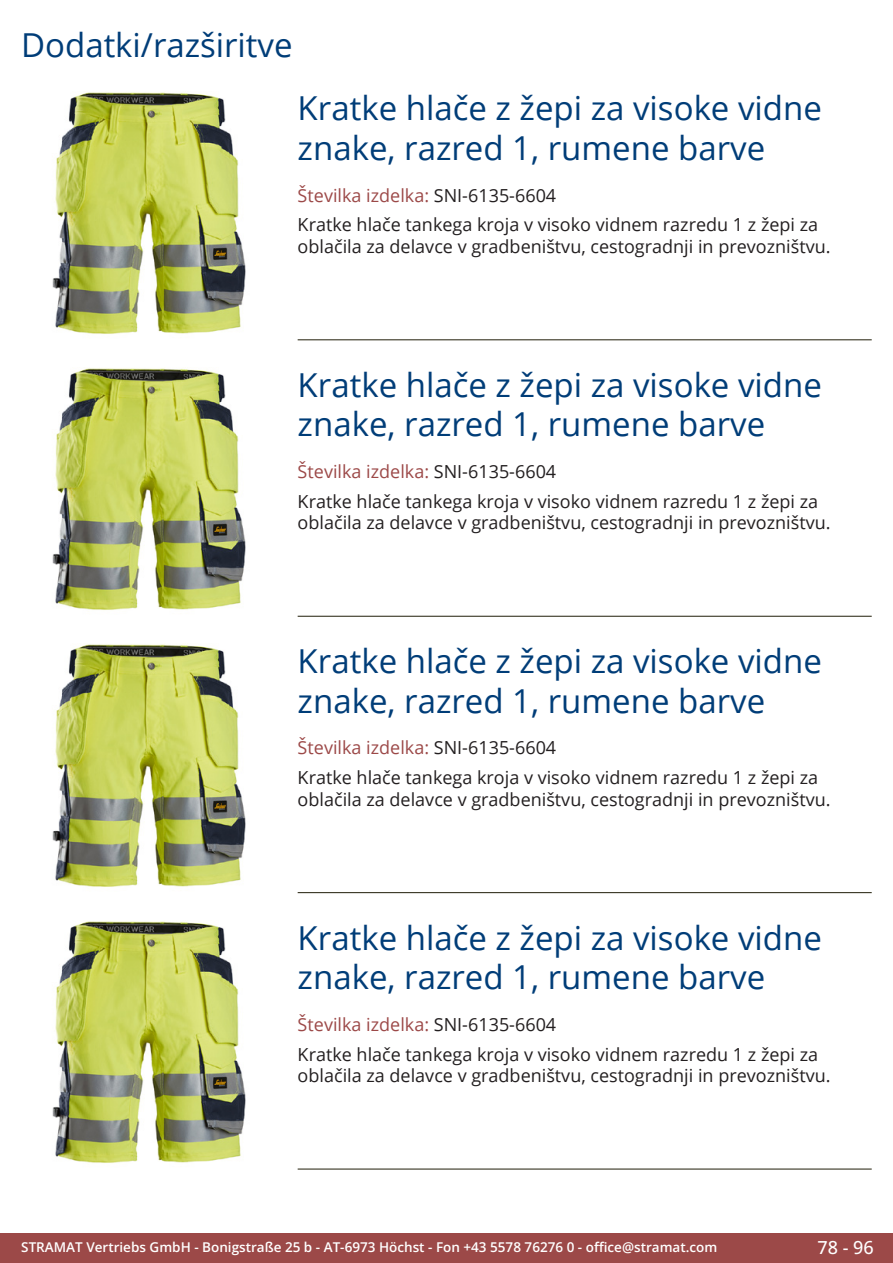
<style>
.page{position:relative;width:893px;height:1263px;background:#fff}
.page>*{position:absolute;margin:0;border:0;box-sizing:border-box;transform-origin:0 0}
.Produkttitel{font:33px/39.6px "Open Sans";color:#003d78}
.RastTitel{font:33px "Open Sans";color:#003d78}
.Beschreibung_Text{font:18px/21.6px "Open Sans";color:#231f20}
.TechDaten_Überschrif{font:18px "Open Sans";color:#9c4948}
.t1{font:500 18px "Open Sans";color:#fff}
.t2{font:600 13.5px "Open Sans";color:#fff}
.s1{color:#231f20}
</style>
<div class="page">
<div style="left:0;top:1233px;width:893px;height:30px;background:#9c4948"></div>
<hr style="left:298px;top:340px;width:574px;height:1px;background:#201d08">
<hr style="left:298px;top:616px;width:574px;height:1px;background:#201d08">
<hr style="left:298px;top:892px;width:574px;height:1px;background:#201d08">
<hr style="left:298px;top:1169px;width:574px;height:1px;background:#201d08">
<img style="left:52px;top:92px;width:194px;height:242px">
<img style="left:52px;top:368px;width:194px;height:242px">
<img style="left:52px;top:644px;width:194px;height:243px">
<img style="left:52px;top:921px;width:194px;height:242px">
<p class="RastTitel" style="left:21px;top:22px;width:273px">Dodatki/razširitve</p>
<p class="Produkttitel" style="left:298px;top:88px;width:526px">Kratke hlače z žepi za visoke vidne znake, razred 1, rumene barve</p>
<p class="TechDaten_Überschrif" style="left:298px;top:183px;width:260px">Številka izdelka: <span class="s1">SNI-6135-6604</span></p>
<p class="Beschreibung_Text" style="left:298px;top:214px;width:534px">Kratke hlače tankega kroja v visoko vidnem razredu 1 z žepi za oblačila za delavce v gradbeništvu, cestogradnji in prevozništvu.</p>
<p class="Produkttitel" style="left:298px;top:364px;width:526px">Kratke hlače z žepi za visoke vidne znake, razred 1, rumene barve</p>
<p class="TechDaten_Überschrif" style="left:298px;top:459px;width:260px">Številka izdelka: <span class="s1">SNI-6135-6604</span></p>
<p class="Beschreibung_Text" style="left:298px;top:490px;width:534px">Kratke hlače tankega kroja v visoko vidnem razredu 1 z žepi za oblačila za delavce v gradbeništvu, cestogradnji in prevozništvu.</p>
<p class="Produkttitel" style="left:298px;top:640px;width:526px">Kratke hlače z žepi za visoke vidne znake, razred 1, rumene barve</p>
<p class="TechDaten_Überschrif" style="left:298px;top:735px;width:260px">Številka izdelka: <span class="s1">SNI-6135-6604</span></p>
<p class="Beschreibung_Text" style="left:298px;top:766px;width:534px">Kratke hlače tankega kroja v visoko vidnem razredu 1 z žepi za oblačila za delavce v gradbeništvu, cestogradnji in prevozništvu.</p>
<p class="Produkttitel" style="left:298px;top:917px;width:526px">Kratke hlače z žepi za visoke vidne znake, razred 1, rumene barve</p>
<p class="TechDaten_Überschrif" style="left:298px;top:1012px;width:260px">Številka izdelka: <span class="s1">SNI-6135-6604</span></p>
<p class="Beschreibung_Text" style="left:298px;top:1043px;width:534px">Kratke hlače tankega kroja v visoko vidnem razredu 1 z žepi za oblačila za delavce v gradbeništvu, cestogradnji in prevozništvu.</p>
<p class="t2" style="left:21px;top:1238px;width:698px">STRAMAT Vertriebs GmbH - Bonigstraße 25 b - AT-6973 Höchst - Fon +43 5578 76276 0 - office@stramat.com</p>
<p class="t1" style="left:817px;top:1234px;width:58px">78 - 96</p>
</div>
